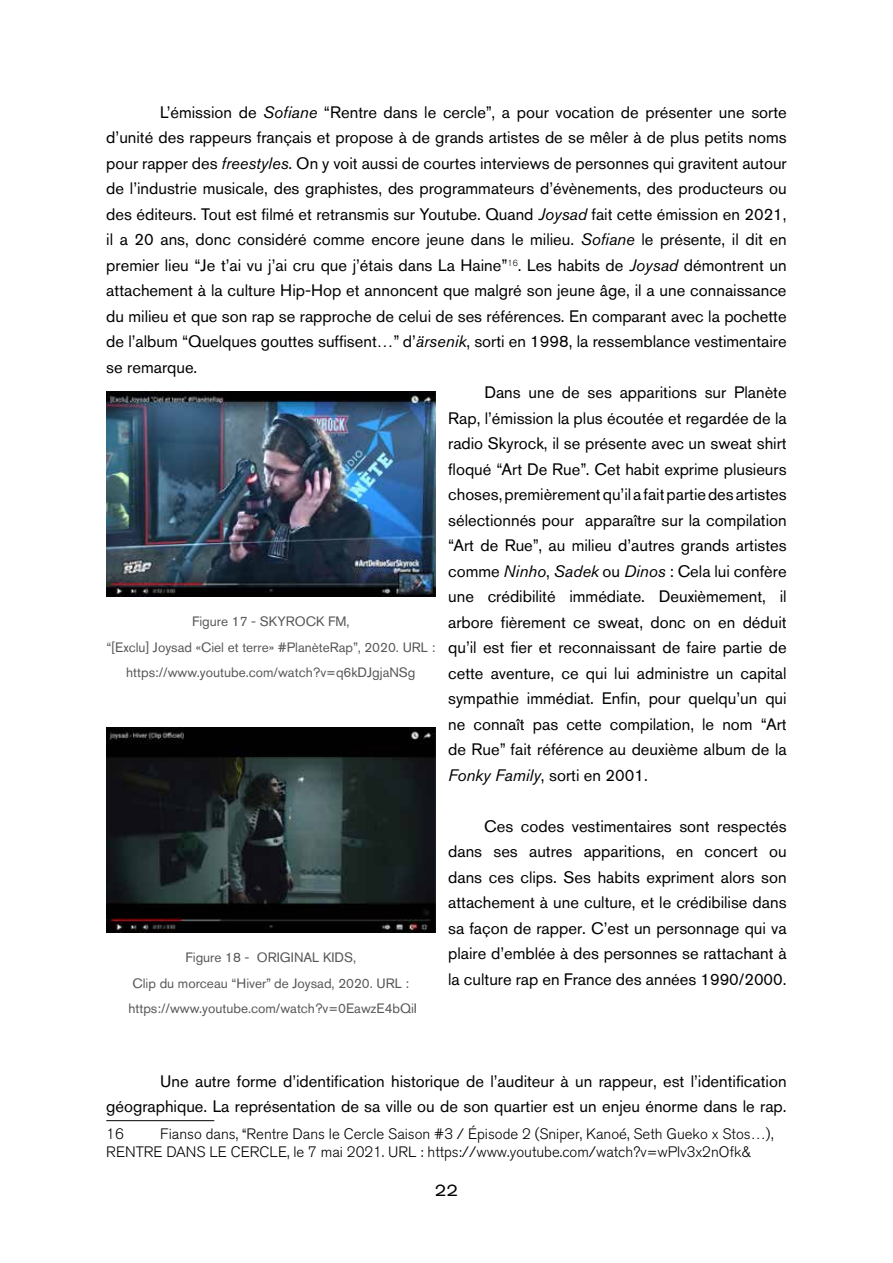
<style>
.page{position:relative;width:893px;height:1263px;background:#fff}
.page>*{position:absolute;margin:0;border:0;box-sizing:border-box;transform-origin:0 0}
.t1{font:16.5px/25.5px "Akzidenz Grotesk BQ";color:#000;text-align:justify}
.t2{font:expanded 16.5px "Akzidenz Grotesk BQ";color:#000}
.t3{font:300 15px/18px "Akzidenz Grotesk BQ";color:#000}
.t4{font:13.5px/25.5px "Akzidenz Grotesk BQ";color:#575756;text-align:center}
.s1{font-style:italic}
</style>
<div class="page">
<hr style="left:106px;top:1120px;width:108px;height:1px;background:#000">
<img style="left:106px;top:391px;width:329px;height:206px">
<img style="left:106px;top:727px;width:329px;height:206px">
<p class="t1" style="left:160px;top:99px;width:628px">L’émission de <span class="s1">Sofiane</span> “Rentre dans le cercle”, a pour vocation de présenter une sorte</p>
<p class="t1" style="left:106px;top:125px;width:682px">d’unité des rappeurs français et propose à de grands artistes de se mêler à de plus petits noms</p>
<p class="t1" style="left:106px;top:150px;width:682px">pour rapper des <span class="s1">freestyles</span>. On y voit aussi de courtes interviews de personnes qui gravitent autour</p>
<p class="t1" style="left:106px;top:176px;width:682px">de l’industrie musicale, des graphistes, des programmateurs d’évènements, des producteurs ou</p>
<p class="t1" style="left:106px;top:201px;width:682px">des éditeurs. Tout est filmé et retransmis sur Youtube. Quand <span class="s1">Joysad</span> fait cette émission en 2021,</p>
<p class="t1" style="left:106px;top:227px;width:682px">il a 20 ans, donc considéré comme encore jeune dans le milieu. <span class="s1">Sofiane</span> le présente, il dit en</p>
<p class="t1" style="left:106px;top:252px;width:682px">premier lieu “Je t’ai vu j’ai cru que j’étais dans La Haine”<sup>16</sup>. Les habits de <span class="s1">Joysad</span> démontrent un</p>
<p class="t1" style="left:106px;top:278px;width:682px">attachement à la culture Hip-Hop et annoncent que malgré son jeune âge, il a une connaissance</p>
<p class="t1" style="left:106px;top:303px;width:682px">du milieu et que son rap se rapproche de celui de ses références. En comparant avec la pochette</p>
<p class="t1" style="left:106px;top:329px;width:682px">de l’album “Quelques gouttes suffisent…” d’<span class="s1">ärsenik</span>, sorti en 1998, la ressemblance vestimentaire</p>
<p class="t1" style="left:106px;top:354px;width:93px">se remarque.</p>
<p class="t1" style="left:484px;top:380px;width:304px">Dans une de ses apparitions sur Planète</p>
<p class="t1" style="left:448px;top:405px;width:340px">Rap, l’émission la plus écoutée et regardée de la</p>
<p class="t1" style="left:448px;top:431px;width:340px">radio Skyrock, il se présente avec un sweat shirt</p>
<p class="t1" style="left:448px;top:456px;width:340px">floqué “Art De Rue”. Cet habit exprime plusieurs</p>
<p class="t1" style="left:448px;top:482px;width:340px">choses, premièrement qu’il a fait partie des artistes</p>
<p class="t1" style="left:448px;top:507px;width:340px">sélectionnés pour apparaître sur la compilation</p>
<p class="t1" style="left:448px;top:533px;width:340px">“Art de Rue”, au milieu d’autres grands artistes</p>
<p class="t1" style="left:448px;top:558px;width:340px">comme <span class="s1">Ninho</span>, <span class="s1">Sadek</span> ou <span class="s1">Dinos</span> : Cela lui confère</p>
<p class="t1" style="left:448px;top:584px;width:340px">une crédibilité immédiate. Deuxièmement, il</p>
<p class="t1" style="left:448px;top:609px;width:340px">arbore fièrement ce sweat, donc on en déduit</p>
<p class="t1" style="left:448px;top:635px;width:340px">qu’il est fier et reconnaissant de faire partie de</p>
<p class="t1" style="left:448px;top:660px;width:340px">cette aventure, ce qui lui administre un capital</p>
<p class="t1" style="left:448px;top:686px;width:340px">sympathie immédiat. Enfin, pour quelqu’un qui</p>
<p class="t1" style="left:448px;top:711px;width:340px">ne connaît pas cette compilation, le nom “Art</p>
<p class="t1" style="left:448px;top:737px;width:340px">de Rue” fait référence au deuxième album de la</p>
<p class="t1" style="left:448px;top:762px;width:201px"><span class="s1">Fonky Family</span>, sorti en 2001.</p>
<p class="t1" style="left:448px;top:813px;width:340px;text-indent:36px">Ces codes vestimentaires sont respectés dans ses autres apparitions, en concert ou dans ces clips. Ses habits expriment alors son attachement à une culture, et le crédibilise dans sa façon de rapper. C’est un personnage qui va plaire d’emblée à des personnes se rattachant à la culture rap en France des années 1990/2000.</p>
<p class="t4" style="left:106px;top:609px;width:330px">Figure 17 - SKYROCK FM,<br>“[Exclu] Joysad «Ciel et terre» #PlanèteRap”, 2020. URL : https://www.youtube.com/watch?v=q6kDJgjaNSg</p>
<p class="t4" style="left:128px;top:944px;width:290px">Figure 18 - ORIGINAL KIDS,<br>Clip du morceau “Hiver” de Joysad, 2020. URL : https://www.youtube.com/watch?v=0EawzE4bQiI</p>
<p class="t1" style="left:106px;top:1068px;width:682px;text-align:right">Une autre forme d’identification historique de l’auditeur à un rappeur, est l’identification géographique. La représentation de sa ville ou de son quartier est un enjeu énorme dans le rap.</p>
<p class="t3" style="left:106px;top:1125px;width:19px">16</p>
<p class="t3" style="left:106px;top:1125px;width:669px;text-indent:54px">Fianso dans, “Rentre Dans le Cercle Saison #3 / Épisode 2 (Sniper, Kanoé, Seth Gueko x Stos…),<br>RENTRE DANS LE CERCLE, le 7 mai 2021. URL : https://www.youtube.com/watch?v=wPlv3x2nOfk&amp;</p>
<p class="t2" style="left:435px;top:1180px;width:25px">22</p>
</div>
